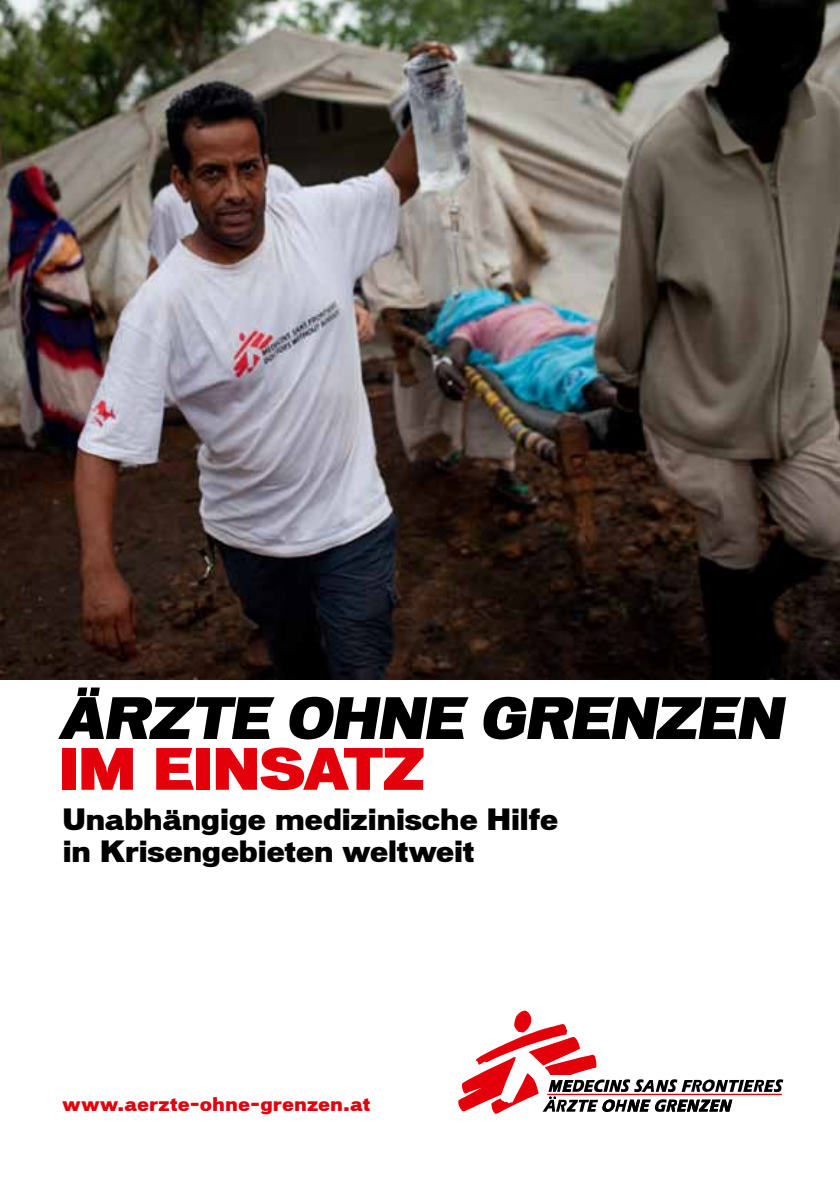
<style>
.page{position:relative;width:840px;height:1191px;background:#fff}
.page>*{position:absolute;margin:0;border:0;box-sizing:border-box;transform-origin:0 0}
.t1{font:italic 900 54.2px "Vonnes";color:#000}
.t2{font:900 54.2px "Vonnes";letter-spacing:.055em;color:#e3000b}
.t3{font:900 28px/32px "Vonnes";letter-spacing:-.025em;color:#000}
.t4{font:900 18px "Vonnes";color:#e3000b}
</style>
<div class="page">
<img style="left:0;top:0;width:839px;height:679px">
<svg style="left:458px;top:1010px;width:324px;height:103px"></svg>
<h1 class="t1" style="left:58px;top:686px;width:736px">ÄRZTE OHNE GRENZEN</h1>
<h1 class="t2" style="left:58px;top:736px;width:368px">im einsatz</h1>
<p class="t3" style="left:62px;top:803px;width:497px">Unabhängige medizinische Hilfe in Krisengebieten weltweit</p>
<p class="t4" style="left:63px;top:1093px;width:309px">www.aerzte-ohne-grenzen.at</p>
</div>
